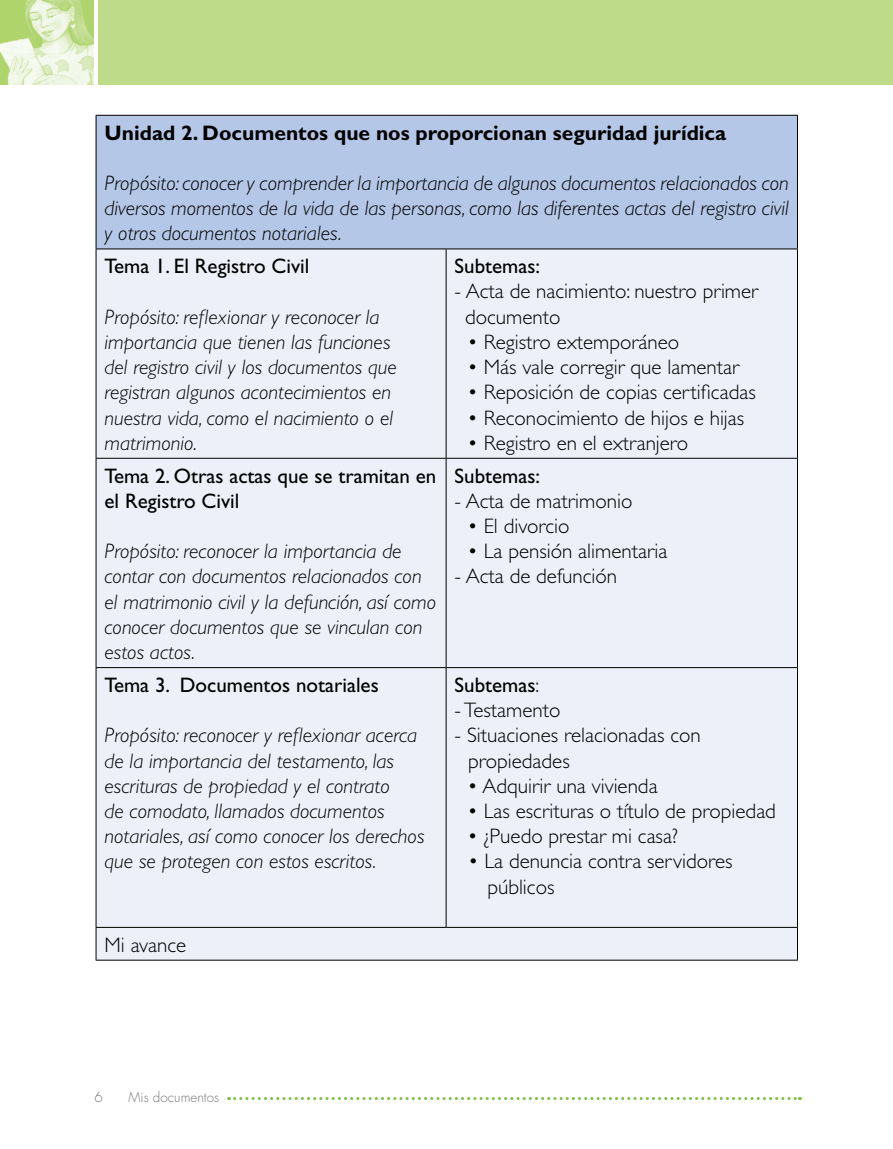
<style>
.page{position:relative;width:893px;height:1149px;background:#fff}
.page>*{position:absolute;margin:0;border:0;box-sizing:border-box;transform-origin:0 0}
.t1{font:italic 300 21px/25.2px "Gill Sans";color:#000}
.t2{font:300 21px/25.2px "Gill Sans";color:#000}
.t3{font:21px/25.2px "Gill Sans";color:#000}
.t4{font:700 21px "Gill Sans";color:#000}
.t5{font:300 13.5px "Futura Primaria";color:#77787b}
.s1{font-weight:300}
</style>
<div class="page">
<svg style="left:229px;top:1097px;width:571px;height:2px"></svg>
<div style="left:0;top:0;width:893px;height:85px;background:#bedb89"></div>
<img style="left:0;top:0;width:94px;height:85px">
<hr style="left:94px;top:0;width:4px;height:119px;background:#fff">
<div style="left:96px;top:115px;width:701px;height:134px;background:#b4c7e7"></div>
<div style="left:97px;top:249px;width:700px;height:710px;background:#edf0f9"></div>
<hr style="left:96px;top:115px;width:350px;height:1px;background:#000">
<hr style="left:96px;top:116px;width:1px;height:132px;background:#000">
<hr style="left:446px;top:115px;width:352px;height:1px;background:#000">
<hr style="left:797px;top:116px;width:1px;height:132px;background:#000">
<hr style="left:96px;top:248px;width:350px;height:1px;background:#000">
<hr style="left:96px;top:249px;width:1px;height:209px;background:#000">
<hr style="left:446px;top:248px;width:352px;height:1px;background:#000">
<hr style="left:446px;top:249px;width:1px;height:209px;background:#000">
<hr style="left:797px;top:249px;width:1px;height:209px;background:#000">
<hr style="left:96px;top:458px;width:350px;height:1px;background:#000">
<hr style="left:96px;top:458px;width:1px;height:209px;background:#000">
<hr style="left:446px;top:458px;width:352px;height:1px;background:#000">
<hr style="left:446px;top:458px;width:1px;height:209px;background:#000">
<hr style="left:797px;top:458px;width:1px;height:209px;background:#000">
<hr style="left:96px;top:667px;width:350px;height:1px;background:#000">
<hr style="left:96px;top:667px;width:1px;height:259px;background:#000">
<hr style="left:446px;top:667px;width:352px;height:1px;background:#000">
<hr style="left:446px;top:667px;width:1px;height:259px;background:#000">
<hr style="left:797px;top:667px;width:1px;height:259px;background:#000">
<hr style="left:96px;top:926px;width:350px;height:1px;background:#000">
<hr style="left:96px;top:927px;width:1px;height:32px;background:#000">
<hr style="left:446px;top:926px;width:352px;height:1px;background:#000">
<hr style="left:797px;top:927px;width:1px;height:32px;background:#000">
<hr style="left:96px;top:959px;width:350px;height:1px;background:#000">
<hr style="left:446px;top:959px;width:352px;height:1px;background:#000">
<p class="t4" style="left:105px;top:120px;width:623px">Unidad 2. Documentos que nos proporcionan seguridad jurídica</p>
<p class="t1" style="left:105px;top:170px;width:686px;text-align:justify">Propósito: conocer y comprender la importancia de algunos documentos relacionados con diversos momentos de la vida de las personas, como las diferentes actas del registro civil y otros documentos notariales.</p>
<p class="t3" style="left:105px;top:253px;width:206px">Tema 1. El Registro Civil</p>
<p class="t1" style="left:105px;top:304px;width:294px">Propósito: reflexionar y reconocer la importancia que tienen las funciones del registro civil y los documentos que registran algunos acontecimientos en nuestra vida, como el nacimiento o el matrimonio.</p>
<p class="t3" style="left:455px;top:253px;width:87px">Subtemas:</p>
<p class="t2" style="left:465px;top:279px;width:295px;text-indent:-10px">- Acta de nacimiento: nuestro primer documento</p>
<p class="t2" style="left:467px;top:329px;width:213px">• Registro extemporáneo</p>
<p class="t2" style="left:467px;top:354px;width:273px">• Más vale corregir que lamentar</p>
<p class="t2" style="left:467px;top:380px;width:290px">• Reposición de copias certificadas</p>
<p class="t2" style="left:467px;top:405px;width:278px">• Reconocimiento de hijos e hijas</p>
<p class="t2" style="left:467px;top:430px;width:222px">• Registro en el extranjero</p>
<p class="t3" style="left:105px;top:463px;width:333px">Tema 2. Otras actas que se tramitan en el Registro Civil</p>
<p class="t1" style="left:105px;top:538px;width:333px">Propósito: reconocer la importancia de contar con documentos relacionados con el matrimonio civil y la defunción, así como conocer documentos que se vinculan con estos actos.</p>
<p class="t3" style="left:105px;top:672px;width:276px">Tema 3. Documentos notariales</p>
<p class="t1" style="left:105px;top:722px;width:321px">Propósito: reconocer y reflexionar acerca de la importancia del testamento, las escrituras de propiedad y el contrato<br>de comodato, llamados documentos notariales, así como conocer los derechos que se protegen con estos escritos.</p>
<p class="t2" style="left:105px;top:931px;width:83px">Mi avance</p>
<p class="t3" style="left:455px;top:463px;width:87px">Subtemas:</p>
<p class="t2" style="left:455px;top:488px;width:179px">- Acta de matrimonio</p>
<p class="t2" style="left:467px;top:513px;width:104px">• El divorcio</p>
<p class="t2" style="left:467px;top:538px;width:202px">• La pensión alimentaria</p>
<p class="t2" style="left:455px;top:564px;width:164px">- Acta de defunción</p>
<p class="t3" style="left:455px;top:672px;width:86px">Subtemas<span class="s1">:</span></p>
<p class="t2" style="left:455px;top:697px;width:107px">- Testamento</p>
<p class="t2" style="left:468px;top:722px;width:234px;text-indent:-14px">- Situaciones relacionadas con propiedades</p>
<p class="t2" style="left:467px;top:773px;width:192px">• Adquirir una vivienda</p>
<p class="t2" style="left:467px;top:798px;width:310px">• Las escrituras o título de propiedad</p>
<p class="t2" style="left:467px;top:823px;width:212px">• ¿Puedo prestar mi casa?</p>
<p class="t2" style="left:488px;top:848px;width:246px;text-indent:-20px">• La denuncia contra servidores públicos</p>
<p class="t5" style="left:95px;top:1088px;width:10px">6</p>
<p class="t5" style="left:128px;top:1088px;width:92px">Mis documentos</p>
</div>
